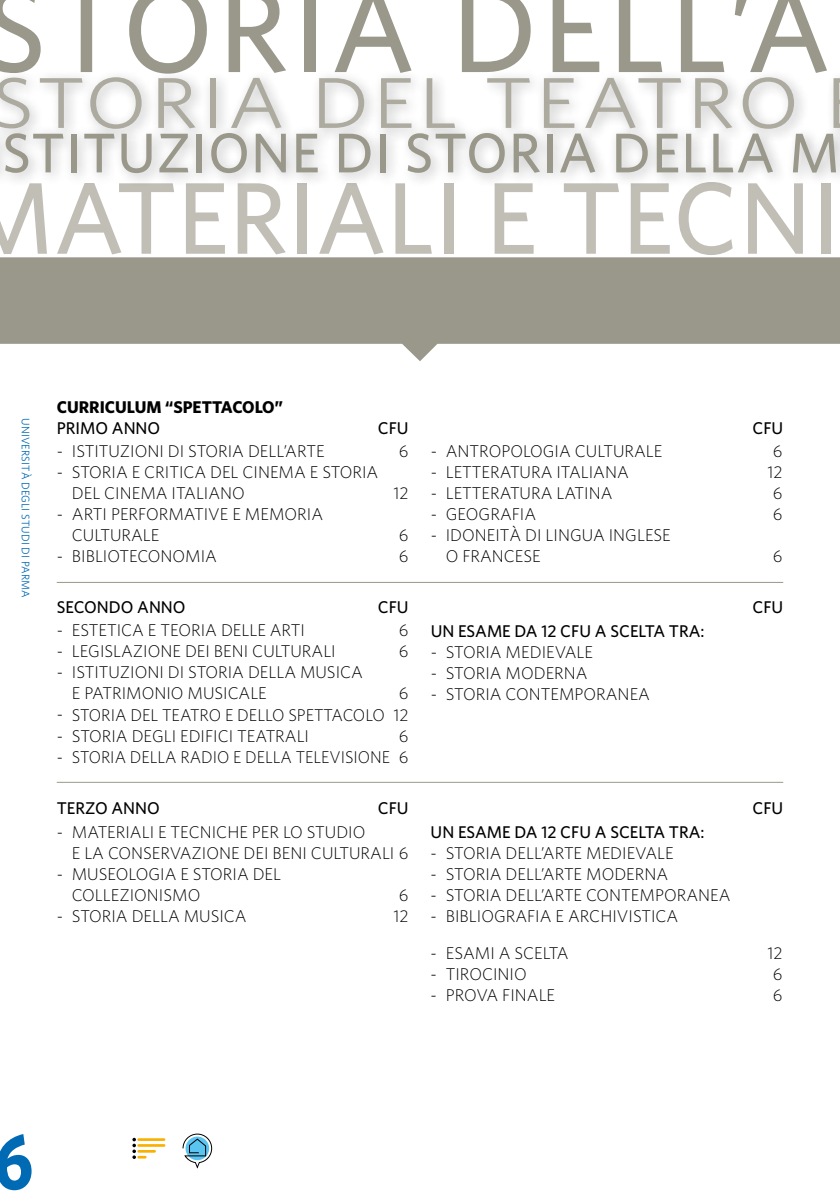
<style>
.page{position:relative;width:840px;height:1191px;background:#fff}
.page>*{position:absolute;margin:0;border:0;box-sizing:border-box;transform-origin:0 0}
.t1{font:500 122px "Whitney";letter-spacing:.04em;color:#9a988a}
.t2{font:500 102px "Whitney";letter-spacing:.005em;color:#c1beb6}
.t3{font:700 80px "Whitney";color:#006ab4;scale:.85 1}
.t4{font:72px "Whitney";letter-spacing:.05em;color:#adaba0;scale:1.14 1}
.t5{font:500 56px "Whitney";letter-spacing:.02em;color:#9a988a}
.t6{font:300 17px/21px "Whitney";color:#000}
.t7{font:500 17px "Whitney";color:#000}
.t8{font:700 17px "Whitney";color:#000}
.t9{font:11px "Whitney";letter-spacing:.01em;color:#006ab4}
</style>
<div class="page">
<svg style="left:0;top:257px;width:839px;height:104px;fill:#9a988a"></svg>
<div style="left:0;top:70px;width:839px;height:74px;background:#000;opacity:.25"></div>
<div style="left:0;top:124px;width:839px;height:65px;background:#000;opacity:.25"></div>
<hr style="left:57px;top:582px;width:725px;height:1px;background:#9a988a">
<hr style="left:57px;top:782px;width:725px;height:1px;background:#9a988a">
<hr style="left:139px;top:1138px;width:25px;height:3px;background:#f9b000">
<hr style="left:139px;top:1144px;width:25px;height:2px;background:#f9b000">
<svg style="left:132px;top:1137px;width:22px;height:22px"></svg>
<svg style="left:182px;top:1133px;width:30px;height:36px"></svg>
<h1 class="t1" style="left:-16px;top:-44px;width:847px">STORIA DELL’A</h1>
<h3 class="t4" style="left:-8px;top:60px;width:709px">STORIA DEL TEATRO</h3>
<h3 class="t5" style="left:2px;top:119px;width:838px">STITUZIONE DI STORIA DELLA M</h3>
<h2 class="t2" style="left:-38px;top:157px;width:878px">MATERIALI E TECNI</h2>
<p class="t9" style="left:32px;top:418px;width:181px;rotate:90deg">UNIVERSITÀ DEGLI STUDI DI PARMA</p>
<p class="t8" style="left:57px;top:396px;width:227px">CURRICULUM “SPETTACOLO”</p>
<p class="t7" style="left:57px;top:417px;width:105px">PRIMO ANNO</p>
<p class="t7" style="left:377px;top:417px;width:32px">CFU</p>
<p class="t7" style="left:752px;top:417px;width:32px">CFU</p>
<p class="t6" style="left:57px;top:440px;width:269px">- ISTITUZIONI DI STORIA DELL’ARTE</p>
<p class="t6" style="left:398px;top:440px;width:11px">6</p>
<p class="t6" style="left:72px;top:461px;width:308px;text-indent:-15px">- STORIA E CRITICA DEL CINEMA E STORIA<br>DEL CINEMA ITALIANO</p>
<p class="t6" style="left:430px;top:440px;width:233px">- ANTROPOLOGIA CULTURALE</p>
<p class="t6" style="left:772px;top:440px;width:11px">6</p>
<p class="t6" style="left:430px;top:461px;width:200px">- LETTERATURA ITALIANA</p>
<p class="t6" style="left:767px;top:461px;width:17px">12</p>
<p class="t6" style="left:430px;top:482px;width:183px">- LETTERATURA LATINA</p>
<p class="t6" style="left:772px;top:482px;width:11px">6</p>
<p class="t6" style="left:430px;top:503px;width:107px">- GEOGRAFIA</p>
<p class="t6" style="left:772px;top:503px;width:11px">6</p>
<p class="t6" style="left:445px;top:524px;width:226px;text-indent:-15px">- IDONEITÀ DI LINGUA INGLESE<br>O FRANCESE</p>
<p class="t6" style="left:393px;top:482px;width:17px">12</p>
<p class="t6" style="left:72px;top:503px;width:253px;text-indent:-15px">- ARTI PERFORMATIVE E MEMORIA<br>CULTURALE</p>
<p class="t6" style="left:398px;top:524px;width:11px">6</p>
<p class="t6" style="left:57px;top:545px;width:162px">- BIBLIOTECONOMIA</p>
<p class="t6" style="left:398px;top:545px;width:11px">6</p>
<p class="t6" style="left:772px;top:545px;width:11px">6</p>
<p class="t7" style="left:57px;top:597px;width:130px">SECONDO ANNO</p>
<p class="t7" style="left:377px;top:597px;width:32px">CFU</p>
<p class="t7" style="left:752px;top:597px;width:32px">CFU</p>
<p class="t6" style="left:57px;top:620px;width:250px">- ESTETICA E TEORIA DELLE ARTI</p>
<p class="t6" style="left:398px;top:620px;width:11px">6</p>
<p class="t6" style="left:57px;top:641px;width:280px">- LEGISLAZIONE DEI BENI CULTURALI</p>
<p class="t6" style="left:398px;top:641px;width:11px">6</p>
<p class="t6" style="left:72px;top:662px;width:292px;text-indent:-15px">- ISTITUZIONI DI STORIA DELLA MUSICA<br>E PATRIMONIO MUSICALE</p>
<p class="t7" style="left:430px;top:620px;width:275px">UN ESAME DA 12 CFU A SCELTA TRA:</p>
<p class="t6" style="left:430px;top:641px;width:164px">- STORIA MEDIEVALE</p>
<p class="t6" style="left:430px;top:662px;width:158px">- STORIA MODERNA</p>
<p class="t6" style="left:430px;top:683px;width:221px">- STORIA CONTEMPORANEA</p>
<p class="t6" style="left:398px;top:683px;width:11px">6</p>
<p class="t6" style="left:57px;top:704px;width:353px">- STORIA DEL TEATRO E DELLO SPETTACOLO 12</p>
<p class="t6" style="left:57px;top:725px;width:254px">- STORIA DEGLI EDIFICI TEATRALI</p>
<p class="t6" style="left:398px;top:725px;width:11px">6</p>
<p class="t6" style="left:57px;top:746px;width:353px">- STORIA DELLA RADIO E DELLA TELEVISIONE 6</p>
<p class="t7" style="left:57px;top:797px;width:104px">TERZO ANNO</p>
<p class="t7" style="left:377px;top:797px;width:32px">CFU</p>
<p class="t7" style="left:752px;top:797px;width:32px">CFU</p>
<p class="t6" style="left:72px;top:821px;width:338px;text-indent:-15px">- MATERIALI E TECNICHE PER LO STUDIO<br>E LA CONSERVAZIONE DEI BENI CULTURALI 6</p>
<p class="t6" style="left:72px;top:863px;width:211px;text-indent:-15px">- MUSEOLOGIA E STORIA DEL<br>COLLEZIONISMO</p>
<p class="t7" style="left:430px;top:821px;width:275px">UN ESAME DA 12 CFU A SCELTA TRA:</p>
<p class="t6" style="left:430px;top:842px;width:244px">- STORIA DELL’ARTE MEDIEVALE</p>
<p class="t6" style="left:430px;top:863px;width:239px">- STORIA DELL’ARTE MODERNA</p>
<p class="t6" style="left:430px;top:884px;width:301px">- STORIA DELL’ARTE CONTEMPORANEA</p>
<p class="t6" style="left:430px;top:905px;width:249px">- BIBLIOGRAFIA E ARCHIVISTICA</p>
<p class="t6" style="left:430px;top:942px;width:139px">- ESAMI A SCELTA</p>
<p class="t6" style="left:767px;top:942px;width:17px">12</p>
<p class="t6" style="left:430px;top:963px;width:97px">- TIROCINIO</p>
<p class="t6" style="left:772px;top:963px;width:11px">6</p>
<p class="t6" style="left:430px;top:984px;width:126px">- PROVA FINALE</p>
<p class="t6" style="left:772px;top:984px;width:11px">6</p>
<p class="t6" style="left:398px;top:884px;width:11px">6</p>
<p class="t6" style="left:57px;top:905px;width:191px">- STORIA DELLA MUSICA</p>
<p class="t6" style="left:393px;top:905px;width:17px">12</p>
<h3 class="t3" style="left:-6px;top:1112px;width:48px">6</h3>
</div>
